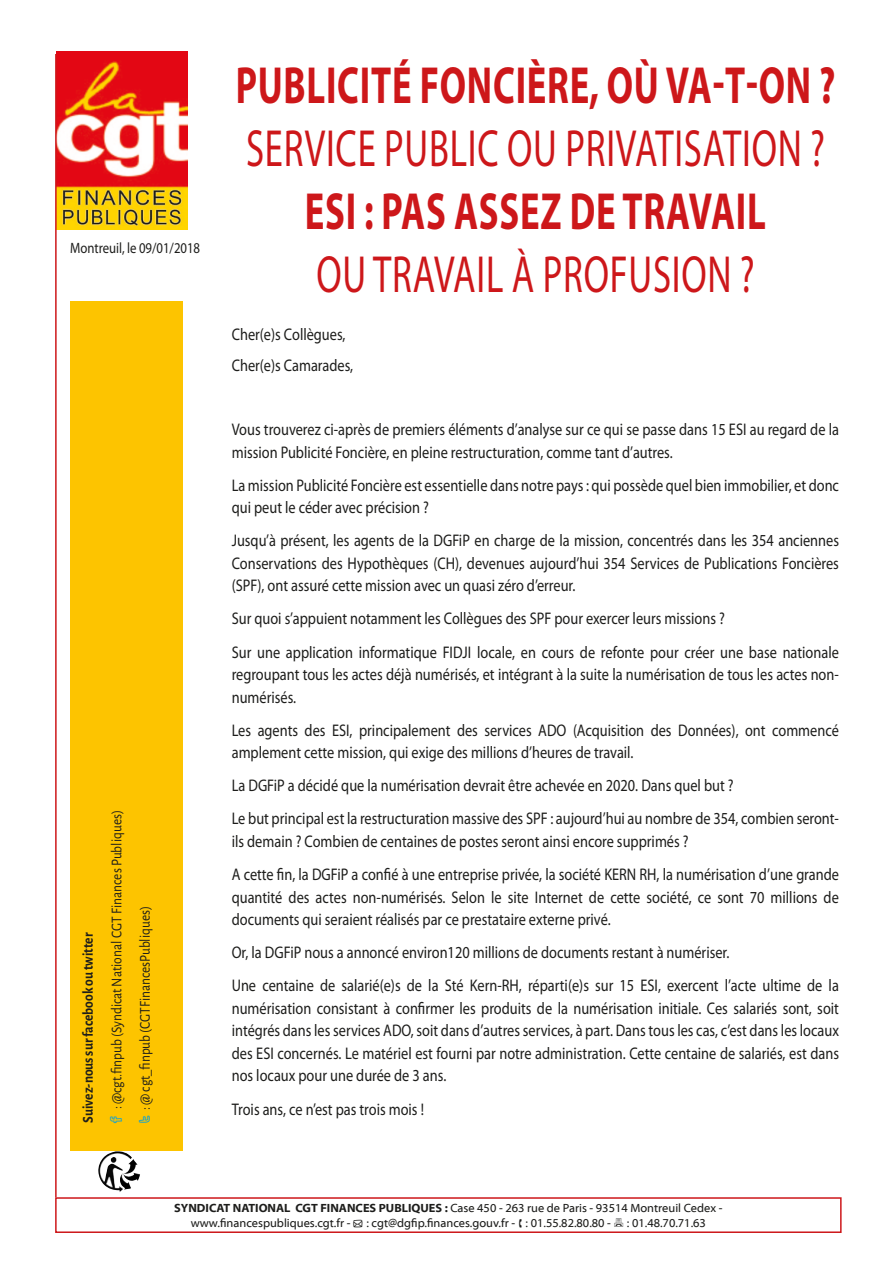
<style>
.page{position:relative;width:893px;height:1263px;background:#fff}
.page>*{position:absolute;margin:0;border:0;box-sizing:border-box;transform-origin:0 0}
.t1{font:700 52.5px/63px "Myriad Pro";letter-spacing:.02em;color:#cd171a;text-align:center;scale:.7 1}
.t2{font:16.8px/22.5px "Myriad Pro";color:#1d1d1b;scale:.85 1}
.Style_de_paragraphe{font:15px "Alegreya Sans";color:#1d1d1b;scale:.9 1}
.Style_de_paragraphe-2{font:700 15px "Alegreya Sans";color:#1d1d1b;scale:.9 1}
.puces_noire_copie_2{font:15px "Myriad Pro";color:#1d1d1b;scale:.85 1}
.t3{font:12px/14.4px "Myriad Web Pro";color:#1d1d1b}
.s1{font-weight:400}
.s2{font-weight:700}
</style>
<div class="page">
<img style="left:57px;top:51px;width:131px;height:178px">
<div style="left:55px;top:1197px;width:787px;height:36px;border:2px solid #cd171a"></div>
<hr style="left:55px;top:54px;width:2px;height:1143px;background:#cd171a">
<div style="left:70px;top:301px;width:113px;height:849px;background:#fdc400"></div>
<img style="left:98px;top:1151px;width:42px;height:41px">
<p class="puces_noire_copie_2" style="left:70px;top:238px;width:154px">Montreuil, le 09/01/2018</p>
<p class="Style_de_paragraphe-2" style="left:77px;top:1123px;width:213px;rotate:-90deg">Suivez-nous sur facebook ou twitter</p>
<p class="Style_de_paragraphe" style="left:106px;top:1109px;width:333px;rotate:-90deg">: @cgt.finpub (Syndicat National CGT Finances Publiques)</p>
<p class="Style_de_paragraphe" style="left:135px;top:1110px;width:228px;rotate:-90deg">: @ cgt_finpub (CGTFinancesPubliques)</p>
<p class="t1" style="left:236px;top:52px;width:858px">PUBLICITÉ FONCIÈRE, OÙ VA-T-ON ?<br><span class="s1">SERVICE PUBLIC OU PRIVATISATION ?<br></span>ESI : PAS ASSEZ DE TRAVAIL<br><span class="s1">OU TRAVAIL À PROFUSION ?</span></p>
<p class="t2" style="left:232px;top:323px;width:135px">Cher(e)s Collègues,</p>
<p class="t2" style="left:232px;top:354px;width:144px">Cher(e)s Camarades,</p>
<p class="t2" style="left:232px;top:418px;width:716px">Vous trouverez ci-après de premiers éléments d’analyse sur ce qui se passe dans 15 ESI au regard de la mission Publicité Foncière, en pleine restructuration, comme tant d’autres.</p>
<p class="t2" style="left:232px;top:473px;width:716px">La mission Publicité Foncière est essentielle dans notre pays : qui possède quel bien immobilier, et donc qui peut le céder avec précision ?</p>
<p class="t2" style="left:232px;top:529px;width:716px;text-align:justify">Jusqu’à présent, les agents de la DGFiP en charge de la mission, concentrés dans les 354 anciennes Conservations des Hypothèques (CH), devenues aujourd’hui 354 Services de Publications Foncières (SPF), ont assuré cette mission avec un quasi zéro d’erreur.</p>
<p class="t2" style="left:232px;top:607px;width:582px">Sur quoi s’appuient notamment les Collègues des SPF pour exercer leurs missions ?</p>
<p class="t2" style="left:232px;top:640px;width:716px;text-align:justify">Sur une application informatique FIDJI locale, en cours de refonte pour créer une base nationale regroupant tous les actes déjà numérisés, et intégrant à la suite la numérisation de tous les actes non&shy;numérisés.</p>
<p class="t2" style="left:232px;top:718px;width:716px">Les agents des ESI, principalement des services ADO (Acquisition des Données), ont commencé amplement cette mission, qui exige des millions d’heures de travail.</p>
<p class="t2" style="left:232px;top:774px;width:592px">La DGFiP a décidé que la numérisation devrait être achevée en 2020. Dans quel but ?</p>
<p class="t2" style="left:232px;top:807px;width:716px">Le but principal est la restructuration massive des SPF : aujourd’hui au nombre de 354, combien seront&shy;ils demain ? Combien de centaines de postes seront ainsi encore supprimés ?</p>
<p class="t2" style="left:232px;top:863px;width:716px;text-align:justify">A cette fin, la DGFiP a confié à une entreprise privée, la société KERN RH, la numérisation d’une grande quantité des actes non-numérisés. Selon le site Internet de cette société, ce sont 70 millions de documents qui seraient réalisés par ce prestataire externe privé.</p>
<p class="t2" style="left:232px;top:941px;width:587px">Or, la DGFiP nous a annoncé environ120 millions de documents restant à numériser.</p>
<p class="t2" style="left:232px;top:974px;width:716px;text-align:justify">Une centaine de salarié(e)s de la Sté Kern-RH, réparti(e)s sur 15 ESI, exercent l’acte ultime de la numérisation consistant à confirmer les produits de la numérisation initiale. Ces salariés sont, soit intégrés dans les services ADO, soit dans d’autres services, à part. Dans tous les cas, c’est dans les locaux des ESI concernés. Le matériel est fourni par notre administration. Cette centaine de salariés, est dans nos locaux pour une durée de 3 ans.</p>
<p class="t2" style="left:232px;top:1097px;width:228px">Trois ans, ce n’est pas trois mois !</p>
<p class="t3" style="left:191px;top:1201px;width:533px;text-indent:-17px"><span class="s2">SYNDICAT NATIONAL CGT FINANCES PUBLIQUES :</span> Case 450 - 263 rue de Paris - 93514 Montreuil Cedex - www.financespubliques.cgt.fr - ● : cgt@dgfip.finances.gouv.fr - : 01.55.82.80.80 -</p>
<p class="t3" style="left:627px;top:1216px;width:81px">: 01.48.70.71.63</p>
</div>
